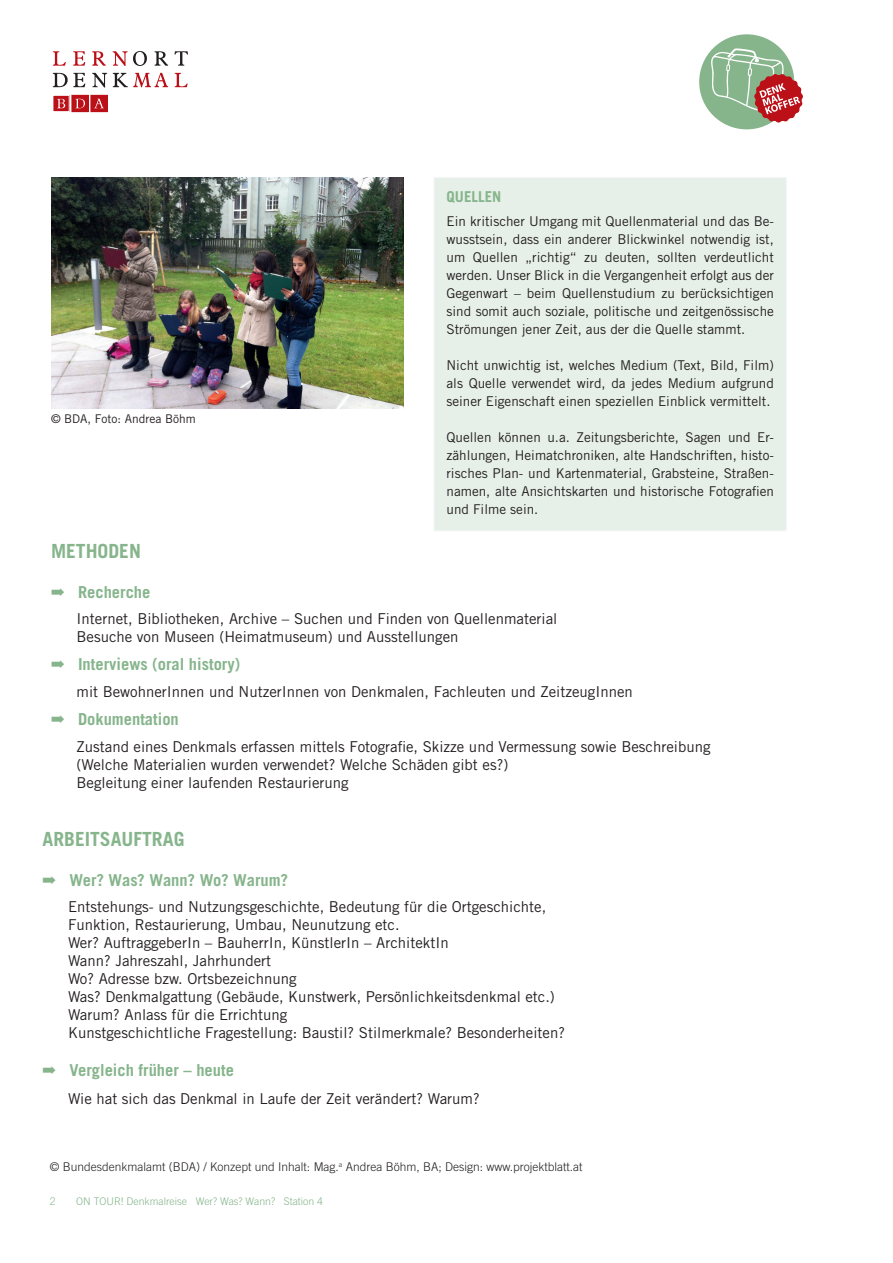
<style>
.page{position:relative;width:893px;height:1263px;background:#fff}
.page>*{position:absolute;margin:0;border:0;box-sizing:border-box;transform-origin:0 0}
.t1{font:700 19.5px "Trade Gothic";color:#86b58c}
.t2{font:700 16.5px "Trade Gothic";color:#86b58c}
.t3{font:15px/18px "Trade Gothic";color:#231f20}
.t4{font:700 15px "Trade Gothic";color:#86b58c}
.t5{font:13.5px/18px "Trade Gothic";color:#231f20;text-align:justify}
.t6{font:300 12px "Trade Gothic";color:#231f20}
.t7{font:12px "Trade Gothic";color:#231f20}
.t8{font:300 10.5px "Trade Gothic";color:#86b58c}
</style>
<div class="page">
<svg style="left:53px;top:51px;width:13px;height:15px"></svg>
<svg style="left:73px;top:51px;width:12px;height:15px"></svg>
<svg style="left:92px;top:51px;width:14px;height:15px"></svg>
<svg style="left:113px;top:51px;width:34px;height:15px"></svg>
<svg style="left:155px;top:51px;width:13px;height:15px"></svg>
<svg style="left:174px;top:51px;width:14px;height:15px"></svg>
<svg style="left:53px;top:73px;width:32px;height:14px"></svg>
<svg style="left:92px;top:73px;width:15px;height:14px"></svg>
<svg style="left:113px;top:73px;width:55px;height:14px"></svg>
<svg style="left:175px;top:73px;width:13px;height:14px"></svg>
<svg style="left:69px;top:95px;width:1px;height:17px"></svg>
<svg style="left:55px;top:97px;width:12px;height:13px"></svg>
<div style="left:53px;top:95px;width:16px;height:17px;border:1px solid #fff"></div>
<svg style="left:57px;top:99px;width:8px;height:9px"></svg>
<svg style="left:90px;top:95px;width:18px;height:17px"></svg>
<svg style="left:93px;top:97px;width:12px;height:13px"></svg>
<div style="left:91px;top:95px;width:16px;height:17px;border:1px solid #bb1018"></div>
<svg style="left:94px;top:99px;width:10px;height:9px"></svg>
<svg style="left:71px;top:95px;width:18px;height:17px"></svg>
<svg style="left:74px;top:97px;width:12px;height:13px"></svg>
<div style="left:72px;top:95px;width:16px;height:17px;border:1px solid #bb1018"></div>
<svg style="left:75px;top:99px;width:10px;height:9px"></svg>
<div style="left:699px;top:34px;width:95px;height:95px;background:#86b58c;border-radius:50%"></div>
<svg style="left:711px;top:48px;width:92px;height:75px"></svg>
<div style="left:434px;top:177px;width:353px;height:354px;background:#e7f0e8;border:1px solid #d1d2d4"></div>
<img style="left:51px;top:178px;width:353px;height:230px">
<p class="t7" style="left:51px;top:411px;width:146px">© BDA, Foto: Andrea Böhm</p>
<p class="t4" style="left:446px;top:187px;width:56px">QUELLEN</p>
<p class="t5" style="left:446px;top:212px;width:329px">Ein kritischer Umgang mit Quellenmaterial und das Be&shy;wusstsein, dass ein anderer Blickwinkel notwendig ist, um Quellen „richtig“ zu deuten, sollten verdeutlicht werden. Unser Blick in die Vergangenheit erfolgt aus der Gegenwart – beim Quellenstudium zu berücksichtigen sind somit auch soziale, politische und zeitgenössische Strömungen jener Zeit, aus der die Quelle stammt.</p>
<p class="t5" style="left:446px;top:356px;width:329px">Nicht unwichtig ist, welches Medium (Text, Bild, Film) als Quelle verwendet wird, da jedes Medium aufgrund seiner Eigenschaft einen speziellen Einblick vermittelt.</p>
<p class="t5" style="left:446px;top:428px;width:329px">Quellen können u.a. Zeitungsberichte, Sagen und Er&shy;zählungen, Heimatchroniken, alte Handschriften, histo&shy;risches Plan- und Kartenmaterial, Grabsteine, Straßen&shy;namen, alte Ansichtskarten und historische Fotografien und Filme sein.</p>
<h1 class="t1" style="left:51px;top:539px;width:91px">METHODEN</h1>
<p class="t2" style="left:51px;top:582px;width:101px">➡ Recherche</p>
<p class="t3" style="left:77px;top:610px;width:482px">Internet, Bibliotheken, Archive – Suchen und Finden von Quellenmaterial<br>Besuche von Museen (Heimatmuseum) und Ausstellungen</p>
<p class="t2" style="left:51px;top:654px;width:191px">➡ Interviews (oral history)</p>
<p class="t3" style="left:77px;top:682px;width:558px">mit BewohnerInnen und NutzerInnen von Denkmalen, Fachleuten und ZeitzeugInnen</p>
<p class="t2" style="left:51px;top:709px;width:129px">➡ Dokumentation</p>
<p class="t3" style="left:77px;top:737px;width:635px">Zustand eines Denkmals erfassen mittels Fotografie, Skizze und Vermessung sowie Beschreibung (Welche Materialien wurden verwendet? Welche Schäden gibt es?)<br>Begleitung einer laufenden Restaurierung</p>
<h1 class="t1" style="left:43px;top:827px;width:143px">ARBEITSAUFTRAG</h1>
<p class="t2" style="left:43px;top:870px;width:247px">➡ Wer? Was? Wann? Wo? Warum?</p>
<p class="t3" style="left:68px;top:898px;width:499px">Entstehungs- und Nutzungsgeschichte, Bedeutung für die Ortgeschichte, Funktion, Restaurierung, Umbau, Neunutzung etc.<br>Wer? AuftraggeberIn – BauherrIn, KünstlerIn – ArchitektIn<br>Wann? Jahreszahl, Jahrhundert<br>Wo? Adresse bzw. Ortsbezeichnung<br>Was? Denkmalgattung (Gebäude, Kunstwerk, Persönlichkeitsdenkmal etc.)<br>Warum? Anlass für die Errichtung<br>Kunstgeschichtliche Fragestellung: Baustil? Stilmerkmale? Besonderheiten?</p>
<p class="t2" style="left:43px;top:1060px;width:193px">➡ Vergleich früher – heute</p>
<p class="t3" style="left:68px;top:1090px;width:413px">Wie hat sich das Denkmal in Laufe der Zeit verändert? Warum?</p>
<p class="t6" style="left:50px;top:1159px;width:534px">© Bundesdenkmalamt (BDA) / Konzept und Inhalt: Mag.<sup>a</sup> Andrea Böhm, BA; Design: www.projektblatt.at</p>
<p class="t8" style="left:50px;top:1195px;width:7px">2</p>
<p class="t8" style="left:76px;top:1195px;width:248px">ON TOUR! Denkmalreise Wer? Was? Wann? Station 4</p>
</div>
